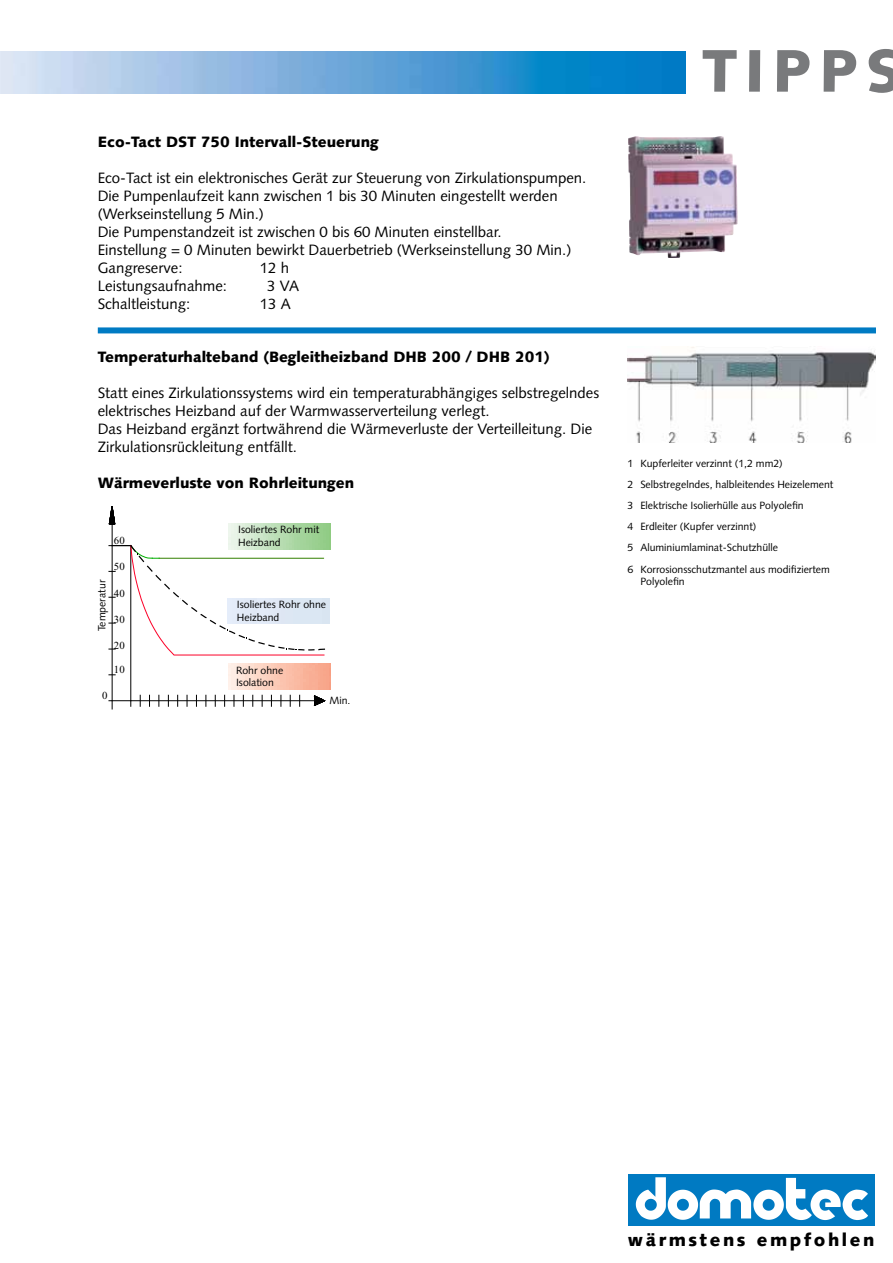
<style>
.page{position:relative;width:893px;height:1263px;background:#fff}
.page>*{position:absolute;margin:0;border:0;box-sizing:border-box;transform-origin:0 0}
.t1{font:900 60px "Syntax";letter-spacing:.13em;color:#797a7c}
.t2{font:900 18px "Syntax";letter-spacing:.145em;color:#000}
.t3{font:15px/18px "Syntax";color:#000}
.t4{font:900 15px "Syntax";color:#000}
.t5{font:10.8px "Times New Roman";color:#000}
.t6{font:10.5px/21px "Syntax";color:#000}
</style>
<div class="page">
<img style="left:0;top:51px;width:685px;height:42px">
<div style="left:628px;top:1174px;width:246px;height:51px;background:#007ac2"></div>
<svg style="left:636px;top:1177px;width:232px;height:43px"></svg>
<div style="left:98px;top:327px;width:778px;height:6px;background:#007bc3"></div>
<img style="left:628px;top:136px;width:110px;height:122px">
<hr style="left:112px;top:506px;width:1px;height:203px;background:#000">
<hr style="left:130px;top:546px;width:1px;height:155px;background:#000">
<hr style="left:112px;top:700px;width:212px;height:1px;background:#000">
<svg style="left:109px;top:506px;width:6px;height:18px"></svg>
<svg style="left:314px;top:695px;width:12px;height:11px"></svg>
<svg style="left:109px;top:535px;width:216px;height:121px"></svg>
<img style="left:229px;top:523px;width:102px;height:26px">
<img style="left:627px;top:347px;width:249px;height:95px">
<p class="t4" style="left:98px;top:133px;width:282px">Eco-Tact DST 750 Intervall-Steuerung</p>
<p class="t3" style="left:98px;top:169px;width:490px">Eco-Tact ist ein elektronisches Gerät zur Steuerung von Zirkulationspumpen.<br>Die Pumpenlaufzeit kann zwischen 1 bis 30 Minuten eingestellt werden (Werkseinstellung 5 Min.)<br>Die Pumpenstandzeit ist zwischen 0 bis 60 Minuten einstellbar.<br>Einstellung = 0 Minuten bewirkt Dauerbetrieb (Werkseinstellung 30 Min.)<br>Gangreserve:</p>
<p class="t3" style="left:260px;top:259px;width:31px">12 h</p>
<p class="t3" style="left:98px;top:277px;width:131px">Leistungsaufnahme:</p>
<p class="t3" style="left:267px;top:277px;width:33px">3 VA</p>
<p class="t3" style="left:98px;top:295px;width:94px">Schaltleistung:</p>
<p class="t3" style="left:260px;top:295px;width:32px">13 A</p>
<p class="t4" style="left:98px;top:348px;width:453px">Temperaturhalteband (Begleitheizband DHB 200 / DHB 201)</p>
<p class="t3" style="left:98px;top:384px;width:503px">Statt eines Zirkulationssystems wird ein temperaturabhängiges selbstregelndes elektrisches Heizband auf der Warmwasserverteilung verlegt.<br>Das Heizband ergänzt fortwährend die Wärmeverluste der Verteilleitung. Die Zirkulationsrückleitung entfällt.</p>
<p class="t4" style="left:98px;top:474px;width:258px">Wärmeverluste von Rohrleitungen</p>
<p class="t5" style="left:114px;top:534px;width:12px">60</p>
<p class="t5" style="left:114px;top:560px;width:12px">50</p>
<p class="t6" style="left:92px;top:631px;width:53px;rotate:-90deg">Temperatur</p>
<p class="t5" style="left:114px;top:587px;width:12px">40</p>
<p class="t5" style="left:114px;top:614px;width:12px">30</p>
<p class="t5" style="left:114px;top:640px;width:12px">20</p>
<p class="t5" style="left:102px;top:689px;width:7px">0</p>
<p class="t5" style="left:114px;top:664px;width:12px">10</p>
<p class="t6" style="left:238px;top:523px;width:83px;line-height:12.6px">Isoliertes Rohr mit<br>Heizband</p>
<p class="t6" style="left:237px;top:598px;width:91px;line-height:12.6px">Isoliertes Rohr ohne<br>Heizband</p>
<p class="t6" style="left:236px;top:664px;width:49px;line-height:12.6px">Rohr ohne<br>Isolation</p>
<p class="t6" style="left:329px;top:690px;width:22px">Min.</p>
<h1 class="t1" style="left:702px;top:35px;width:201px">TIPPS</h1>
<p class="t6" style="left:628px;top:453px;width:207px">1 Kupferleiter verzinnt (1,2 mm2)<br>2 Selbstregelndes, halbleitendes Heizelement 3 Elektrische Isolierhülle aus Polyolefin<br>4 Erdleiter (Kupfer verzinnt)<br>5 Aluminiumlaminat-Schutzhülle<br>6 Korrosionsschutzmantel aus modifiziertem</p>
<p class="t6" style="left:640px;top:571px;width:46px">Polyolefin</p>
<p class="t2" style="left:628px;top:1229px;width:248px">wärmstens empfohlen</p>
</div>
